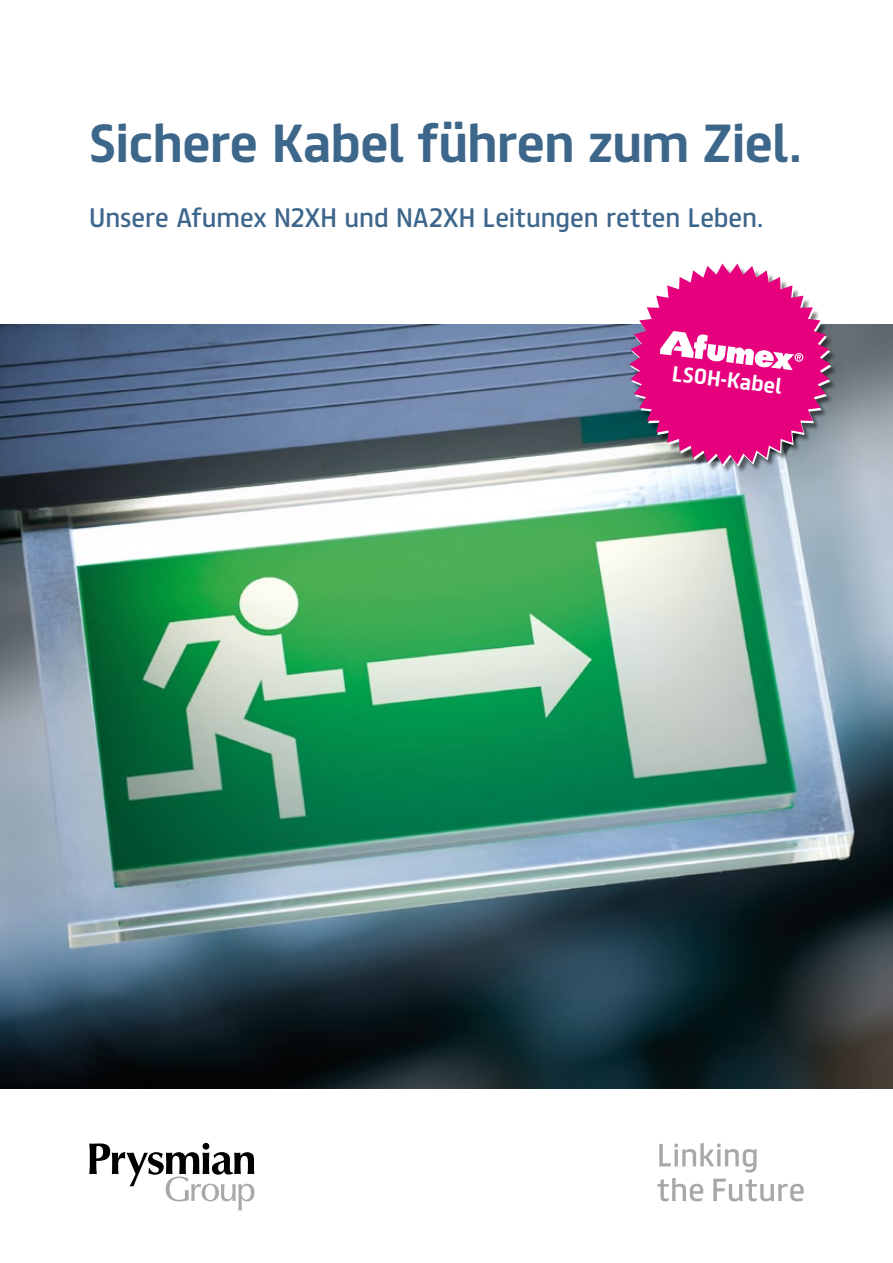
<style>
.page{position:relative;width:893px;height:1263px;background:#fff}
.page>*{position:absolute;margin:0;border:0;box-sizing:border-box;transform-origin:0 0}
.t1{font:700 48px "FS Truman";letter-spacing:-.015em;color:#3d668b}
.t2{font:24px "FS Truman";color:#3d668b}
.t3{font:700 19.5px "FS Truman";color:#fff}
</style>
<div class="page">
<img style="left:0;top:324px;width:893px;height:765px">
<svg style="left:89px;top:1143px;width:165px;height:67px"></svg>
<svg style="left:659px;top:1143px;width:98px;height:29px"></svg>
<svg style="left:657px;top:1178px;width:46px;height:23px"></svg>
<svg style="left:713px;top:1178px;width:91px;height:23px"></svg>
<img style="left:629px;top:324px;width:210px;height:151px">
<svg style="left:629px;top:264px;width:202px;height:203px"></svg>
<h1 class="t1" style="left:89px;top:101px;width:715px">Sichere Kabel führen zum Ziel.</h1>
<p class="t2" style="left:89px;top:197px;width:676px">Unsere Afumex N2XH und NA2XH Leitungen retten Leben.</p>
<p class="t3" style="left:674px;top:356px;width:112px;rotate:7deg">LS0H-Kabel</p>
</div>
